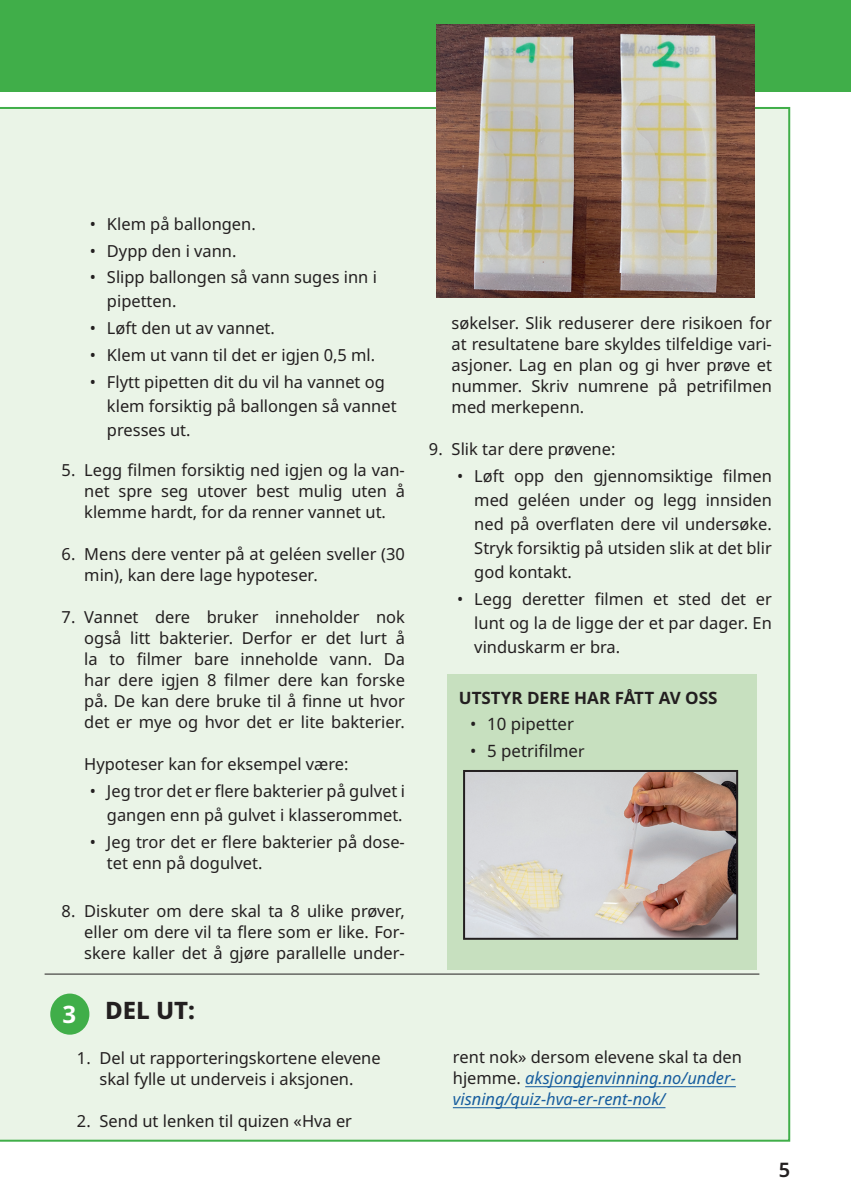
<style>
.page{position:relative;width:851px;height:1204px;background:#fff}
.page>*{position:absolute;margin:0;border:0;box-sizing:border-box;transform-origin:0 0}
.t1{font:800 24px "Noto Sans";color:#231f20}
.t2{font:600 20px "Noto Sans";color:#231f20}
.t3{font:17px "Noto Sans";color:#231f20}
.t4{font:700 17px "Noto Sans";color:#231f20}
.t5{font:16.6px/21px "Noto Sans";color:#231f20;text-align:justify}
.t6{font:italic 16.6px/21px "Noto Sans";color:#175d9e}
.s1{font-weight:700;color:#fff}
.s2{font-size:16px}
.s3{font-style:normal;color:#231f20}
</style>
<div class="page">
<div style="left:0;top:107px;width:790px;height:1035px;background:#eaf4e7"></div>
<div style="left:0;top:0;width:851px;height:92px;background:#40ae49"></div>
<div style="left:50px;top:994px;width:39px;height:41px;background:#40ae49;border-radius:50%"></div>
<hr style="left:453px;top:1107px;width:212px;height:1px;background:#175d9e">
<hr style="left:525px;top:1086px;width:211px;height:1px;background:#175d9e">
<div style="left:447px;top:674px;width:310px;height:295px;background:#c7e0bf"></div>
<img style="left:466px;top:773px;width:269px;height:164px">
<div style="left:463px;top:770px;width:275px;height:170px;border:2px solid #231f20"></div>
<img style="left:436px;top:25px;width:318px;height:272px">
<hr style="left:45px;top:974px;width:714px;height:1px;background:#231f20">
<p class="t5" style="left:90px;top:214px;width:167px">• Klem på ballongen.</p>
<p class="t5" style="left:90px;top:240px;width:148px">• Dypp den i vann.</p>
<p class="t5" style="left:107px;top:266px;width:271px;line-height:24px;text-indent:-17px">• Slipp ballongen så vann suges inn i pipetten.</p>
<p class="t5" style="left:90px;top:318px;width:186px">• Løft den ut av vannet.</p>
<p class="t5" style="left:90px;top:345px;width:287px">• Klem ut vann til det er igjen 0,5 ml.</p>
<p class="t5" style="left:107px;top:370px;width:291px;line-height:24px;text-align:left;text-indent:-17px">• Flytt pipetten dit du vil ha vannet og klem forsiktig på ballongen så vannet presses ut.</p>
<p class="t5" style="left:84px;top:460px;width:322px;text-indent:-23px">5. Legg filmen forsiktig ned igjen og la van&shy;net spre seg utover best mulig uten å klemme hardt, for da renner vannet ut.</p>
<p class="t5" style="left:84px;top:544px;width:322px;text-indent:-23px">6. Mens dere venter på at geléen sveller (30 min), kan dere lage hypoteser.</p>
<p class="t5" style="left:84px;top:607px;width:322px;text-indent:-23px">7. Vannet dere bruker inneholder nok også litt bakterier. Derfor er det lurt å la to filmer bare inneholde vann. Da har dere igjen 8 filmer dere kan forske på. De kan dere bruke til å finne ut hvor det er mye og hvor det er lite bakterier.</p>
<p class="t5" style="left:84px;top:754px;width:266px">Hypoteser kan for eksempel være:</p>
<p class="t5" style="left:90px;top:779px;width:316px;line-height:24px;text-align:right">• Jeg tror det er flere bakterier på gulvet i gangen enn på gulvet i klasserommet.</p>
<p class="t5" style="left:107px;top:831px;width:299px;text-indent:-17px">• Jeg tror det er flere bakterier på dose&shy;tet enn på dogulvet.</p>
<p class="t5" style="left:84px;top:901px;width:322px;text-indent:-23px">8. Diskuter om dere skal ta 8 ulike prøver, eller om dere vil ta flere som er like. For&shy;skere kaller det å gjøre parallelle under-</p>
<h1 class="t1" style="left:62px;top:993px;width:134px"><span class="s1">3</span> DEL UT:</h1>
<p class="t5" style="left:77px;top:1048px;width:305px;text-align:center">1. Del ut rapporteringskortene elevene skal fylle ut underveis i aksjonen.</p>
<p class="t5" style="left:77px;top:1111px;width:277px">2. Send ut lenken til quizen «Hva er</p>
<p class="t5" style="left:451px;top:313px;width:322px">søkelser. Slik reduserer dere risikoen for at resultatene bare skyldes tilfeldige vari&shy;asjoner. Lag en plan og gi hver prøve et nummer. Skriv numrene på petrifilmen med merkepenn.</p>
<p class="t5" style="left:429px;top:439px;width:188px">9. Slik tar dere prøvene:</p>
<p class="t5" style="left:474px;top:464px;width:299px;line-height:24px;text-indent:-17px">• Løft opp den gjennomsiktige filmen med geléen under og legg innsiden ned på overflaten dere vil undersøke.<br>Stryk forsiktig på utsiden slik at det blir god kontakt.</p>
<p class="t5" style="left:474px;top:587px;width:299px;line-height:24px;text-indent:-17px">• Legg deretter filmen et sted det er lunt og la de ligge der et par dager. En vinduskarm er bra.</p>
<p class="t4" style="left:459px;top:685px;width:260px">UTSTYR DERE HAR FÅTT AV OSS</p>
<p class="t3" style="left:470px;top:712px;width:105px">• 10 pipetter</p>
<p class="t3" style="left:470px;top:739px;width:116px">• 5 petrifilme<span class="s2">r</span></p>
<p class="t6" style="left:453px;top:1047px;width:290px"><span class="s3">rent nok» dersom elevene skal ta den hjemme.</span> aksjongjenvinning.no/under&shy;visning/quiz-hva-er-rent-nok/</p>
<p class="t2" style="left:778px;top:1155px;width:13px">5</p>
</div>
